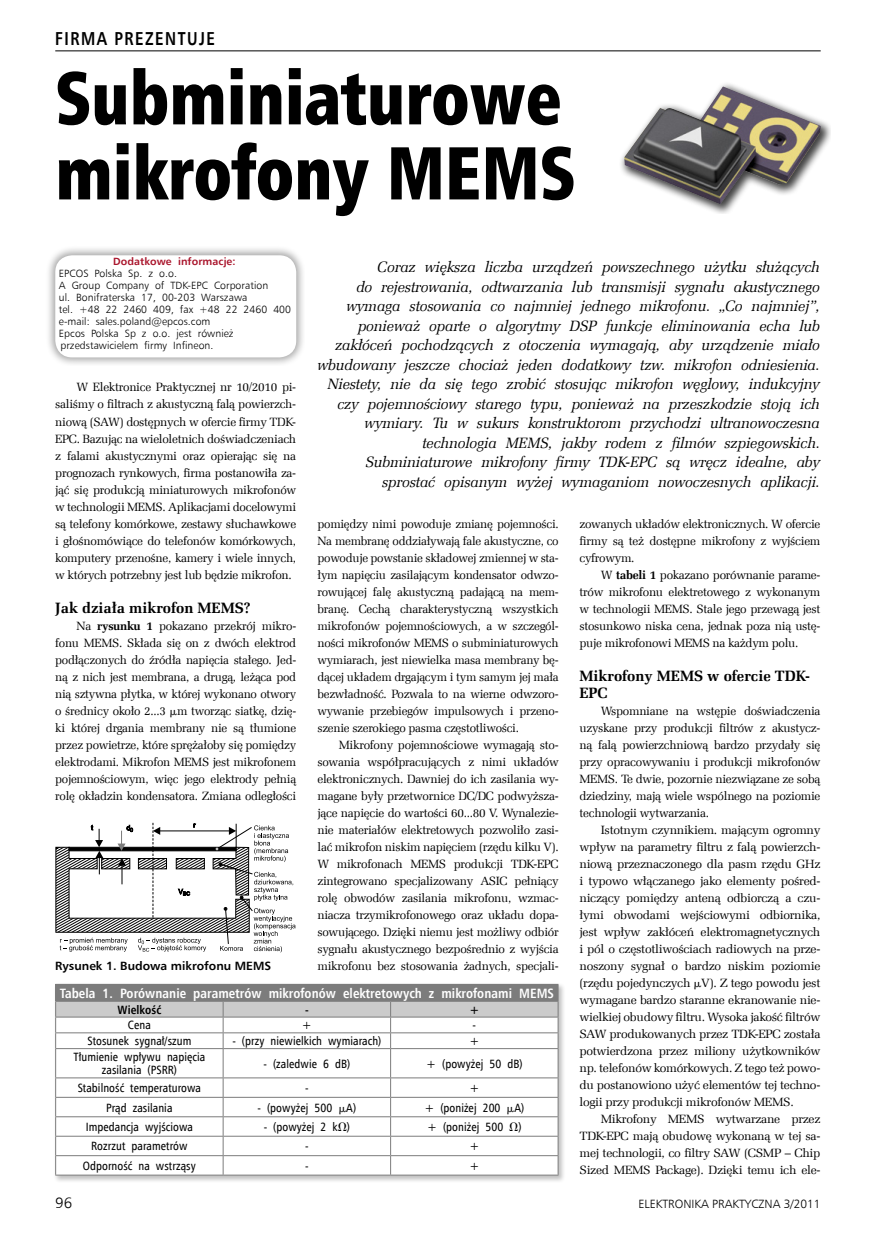
<style>
.page{position:relative;width:893px;height:1234px;background:#fff}
.page>*{position:absolute;margin:0;border:0;box-sizing:border-box;transform-origin:0 0}
._9_Tytul{font:75px/75px "Humnst 777 X Blk Cn EU";color:#000;scale:.9 1}
.t1{font:700 18.75px "Humnst 777 EU";letter-spacing:.1em;color:#000;scale:.8 1}
._2_Lead{font:italic 15px/19.5px "Zapf Ellipt EU";letter-spacing:-.015em;color:#000;text-align:right}
._3_Srodtytul{font:700 15px/17px "Zapf Ellipt EU";color:#000}
.t2{font:15px "Humnst 777 Lt EU";color:#000}
._8_Tabela_Tytul{font:700 13.5px "Humnst 777 Cn EU";letter-spacing:.005em;color:#fff}
._1_Body{font:12px/17px "Zapf Ellipt EU";letter-spacing:-.025em;color:#000;text-align:justify}
._7_Tabela{font:12px/13.5px "Humnst 777 Cn EU";letter-spacing:.005em;color:#000;text-align:center}
._4_Podpis{font:700 12px "Humnst 777 EU";color:#000}
.t3{font:12px "Humnst 777 Lt EU";color:#000}
._7_Tabela-2{font:700 12px "Humnst 777 Cn EU";letter-spacing:.005em;color:#000}
.tabela{font:10.5px/12px "Humnst 777 Lt EU";letter-spacing:.005em;color:#000}
.tabela-2{font:700 10.5px "Humnst 777 EU";letter-spacing:.005em;color:#a9132a}
.s1{font-weight:700}
.s2{font-family:"Math With Greek"}
</style>
<div class="page">
<hr style="left:55px;top:51px;width:766px;height:1px;background:#000">
<div style="left:44px;top:244px;width:261px;height:122px;background:#000;opacity:.35"></div>
<div style="left:55px;top:255px;width:241px;height:102px;background:#fff;border-radius:17px"></div>
<div style="left:616px;top:79px;width:215px;height:135px;background:#000;opacity:.75"></div>
<img style="left:624px;top:86px;width:197px;height:118px">
<div style="left:54px;top:982px;width:512px;height:200px;background:#000;opacity:.25"></div>
<hr style="left:55px;top:983px;width:168px;height:1px;background:#7c7c7c">
<hr style="left:223px;top:983px;width:168px;height:1px;background:#7c7c7c">
<hr style="left:391px;top:983px;width:167px;height:1px;background:#7c7c7c">
<svg style="left:55px;top:984px;width:504px;height:190px"></svg>
<hr style="left:55px;top:1174px;width:168px;height:1px;background:#7c7c7c">
<hr style="left:223px;top:1174px;width:168px;height:1px;background:#7c7c7c">
<hr style="left:391px;top:1174px;width:167px;height:1px;background:#7c7c7c">
<svg style="left:55px;top:822px;width:240px;height:130px"></svg>
<p class="t1" style="left:55px;top:27px;width:201px">FIRMA PREZENTUJE</p>
<p class="_9_Tytul" style="left:55px;top:61px;width:580px">Subminiaturowe mikrofony MEMS</p>
<p class="tabela-2" style="left:113px;top:255px;width:124px">Dodatkowe informacje:</p>
<p class="tabela" style="left:59px;top:267px;width:120px">EPCOS Polska Sp. z o.o.</p>
<p class="tabela" style="left:59px;top:279px;width:211px">A Group Company of TDK-EPC Corporation</p>
<p class="tabela" style="left:59px;top:291px;width:190px">ul. Bonifraterska 17, 00-203 Warszawa</p>
<p class="tabela" style="left:59px;top:303px;width:234px">tel. +48 22 2460 409, fax +48 22 2460 400</p>
<p class="tabela" style="left:59px;top:315px;width:153px">e-mail: sales.poland@epcos.com</p>
<p class="tabela" style="left:59px;top:327px;width:176px">Epcos Polska Sp z o.o. jest również przedstawicielem firmy Infineon.</p>
<p class="_1_Body" style="left:55px;top:379px;width:242px;text-indent:21px">W Elektronice Praktycznej nr 10/2010 pi&shy;saliśmy o filtrach z akustyczną falą powierzch&shy;niową (SAW) dostępnych w ofercie firmy TDK-EPC. Bazując na wieloletnich doświadczeniach z falami akustycznymi oraz opierając się na prognozach rynkowych, firma postanowiła za&shy;jąć się produkcją miniaturowych mikrofonów w technologii MEMS. Aplikacjami docelowymi są telefony komórkowe, zestawy słuchawkowe i głośnomówiące do telefonów komórkowych, komputery przenośne, kamery i wiele innych, w których potrzebny jest lub będzie mikrofon.</p>
<p class="_3_Srodtytul" style="left:55px;top:599px;width:197px">Jak działa mikrofon MEMS?</p>
<p class="_1_Body" style="left:55px;top:617px;width:242px;text-indent:21px">Na <span class="s1">rysunku 1</span> pokazano przekrój mikro&shy;fonu MEMS. Składa się on z dwóch elektrod podłączonych do źródła napięcia stałego. Jed&shy;ną z nich jest membrana, a drugą, leżąca pod nią sztywna płytka, w której wykonano otwory o średnicy około 2...3 <span class="s2">m</span>m tworząc siatkę, dzię&shy;ki której drgania membrany nie są tłumione przez powietrze, które sprężałoby się pomiędzy elektrodami. Mikrofon MEMS jest mikrofonem pojemnościowym, więc jego elektrody pełnią rolę okładzin kondensatora. Zmiana odległości</p>
<p class="_2_Lead" style="left:317px;top:258px;width:504px">Coraz większa liczba urządzeń powszechnego użytku służących<br>do rejestrowania, odtwarzania lub transmisji sygnału akustycznego wymaga stosowania co najmniej jednego mikrofonu. „Co najmniej”, ponieważ oparte o algorytmy DSP funkcje eliminowania echa lub zakłóceń pochodzących z otoczenia wymagają, aby urządzenie miało wbudowany jeszcze chociaż jeden dodatkowy tzw. mikrofon odniesienia.<br>Niestety, nie da się tego zrobić stosując mikrofon węglowy, indukcyjny czy pojemnościowy starego typu, ponieważ na przeszkodzie stoją ich wymiary. Tu w sukurs konstruktorom przychodzi ultranowoczesna technologia MEMS, jakby rodem z filmów szpiegowskich.<br>Subminiaturowe mikrofony firmy TDK-EPC są wręcz idealne, aby sprostać opisanym wyżej wymaganiom nowoczesnych aplikacji.</p>
<p class="_1_Body" style="left:317px;top:515px;width:243px">pomiędzy nimi powoduje zmianę pojemności.<br>Na membranę oddziaływają fale akustyczne, co powoduje powstanie składowej zmiennej w sta&shy;łym napięciu zasilającym kondensator odwzo&shy;rowującej falę akustyczną padającą na mem&shy;branę. Cechą charakterystyczną wszystkich mikrofonów pojemnościowych, a w szczegól&shy;ności mikrofonów MEMS o subminiaturowych wymiarach, jest niewielka masa membrany bę&shy;dącej układem drgającym i tym samym jej mała bezwładność. Pozwala to na wierne odwzoro&shy;wywanie przebiegów impulsowych i przeno&shy;szenie szerokiego pasma częstotliwości.</p>
<p class="_1_Body" style="left:317px;top:736px;width:243px;text-indent:21px">Mikrofony pojemnościowe wymagają sto&shy;sowania współpracujących z nimi układów elektronicznych. Dawniej do ich zasilania wy&shy;magane były przetwornice DC/DC podwyższa&shy;jące napięcie do wartości 60...80 V. Wynalezie&shy;nie materiałów elektretowych pozwoliło zasi&shy;lać mikrofon niskim napięciem (rzędu kilku V).<br>W mikrofonach MEMS produkcji TDK-EPC zintegrowano specjalizowany ASIC pełniący rolę obwodów zasilania mikrofonu, wzmac&shy;niacza trzymikrofonowego oraz układu dopa&shy;sowującego. Dzięki niemu jest możliwy odbiór sygnału akustycznego bezpośrednio z wyjścia mikrofonu bez stosowania żadnych, specjali-</p>
<p class="_1_Body" style="left:579px;top:515px;width:242px">zowanych układów elektronicznych. W ofercie firmy są też dostępne mikrofony z wyjściem cyfrowym.</p>
<p class="_1_Body" style="left:579px;top:566px;width:242px;text-indent:21px">W <span class="s1">tabeli 1</span> pokazano porównanie parame&shy;trów mikrofonu elektretowego z wykonanym w technologii MEMS. Stale jego przewagą jest stosunkowo niska cena, jednak poza nią ustę&shy;puje mikrofonowi MEMS na każdym polu.</p>
<p class="_3_Srodtytul" style="left:579px;top:667px;width:232px">Mikrofony MEMS w ofercie TDK-<br>EPC</p>
<p class="_1_Body" style="left:579px;top:702px;width:242px;text-indent:21px">Wspomniane na wstępie doświadczenia uzyskane przy produkcji filtrów z akustycz&shy;ną falą powierzchniową bardzo przydały się przy opracowywaniu i produkcji mikrofonów MEMS. Te dwie, pozornie niezwiązane ze sobą dziedziny, mają wiele wspólnego na poziomie technologii wytwarzania.</p>
<p class="_1_Body" style="left:579px;top:821px;width:242px;text-indent:21px">Istotnym czynnikiem. mającym ogromny wpływ na parametry filtru z falą powierzch&shy;niową przeznaczonego dla pasm rzędu GHz i typowo włączanego jako elementy pośred&shy;niczący pomiędzy anteną odbiorczą a czu&shy;łymi obwodami wejściowymi odbiornika, jest wpływ zakłóceń elektromagnetycznych i pól o częstotliwościach radiowych na prze&shy;noszony sygnał o bardzo niskim poziomie (rzędu pojedynczych <span class="s2">m</span>V). Z tego powodu jest wymagane bardzo staranne ekranowanie nie&shy;wielkiej obudowy filtru. Wysoka jakość filtrów SAW produkowanych przez TDK-EPC została potwierdzona przez miliony użytkowników np. telefonów komórkowych. Z tego też powo&shy;du postanowiono użyć elementów tej techno&shy;logii przy produkcji mikrofonów MEMS.</p>
<p class="_1_Body" style="left:579px;top:1110px;width:242px;text-indent:21px">Mikrofony MEMS wytwarzane przez TDK-EPC mają obudowę wykonaną w tej sa&shy;mej technologii, co filtry SAW (CSMP – Chip Sized MEMS Package). Dzięki temu ich ele-</p>
<p class="_4_Podpis" style="left:55px;top:958px;width:217px">Rysunek 1. Budowa mikrofonu MEMS</p>
<p class="_8_Tabela_Tytul" style="left:60px;top:984px;width:496px">Tabela 1. Porównanie parametrów mikrofonów elektretowych z mikrofonami MEMS</p>
<p class="_7_Tabela-2" style="left:118px;top:1001px;width:45px">Wielkość</p>
<p class="_7_Tabela-2" style="left:305px;top:1001px;width:5px">-</p>
<p class="_7_Tabela-2" style="left:469px;top:1001px;width:11px">+</p>
<p class="_7_Tabela" style="left:128px;top:1018px;width:25px">Cena</p>
<p class="_7_Tabela" style="left:302px;top:1018px;width:11px">+</p>
<p class="_7_Tabela" style="left:473px;top:1018px;width:5px">-</p>
<p class="_7_Tabela" style="left:87px;top:1033px;width:106px">Stosunek sygnał/szum</p>
<p class="_7_Tabela" style="left:232px;top:1033px;width:150px">- (przy niewielkich wymiarach)</p>
<p class="_7_Tabela" style="left:469px;top:1033px;width:11px">+</p>
<p class="_7_Tabela" style="left:73px;top:1049px;width:133px">Tłumienie wpływu napięcia zasilania (PSRR)</p>
<p class="_7_Tabela" style="left:264px;top:1056px;width:88px">- (zaledwie 6 dB)</p>
<p class="_7_Tabela" style="left:426px;top:1056px;width:98px">+ (powyżej 50 dB)</p>
<p class="_7_Tabela" style="left:78px;top:1080px;width:125px">Stabilność temperaturowa</p>
<p class="_7_Tabela" style="left:305px;top:1080px;width:5px">-</p>
<p class="_7_Tabela" style="left:469px;top:1080px;width:11px">+</p>
<p class="_7_Tabela" style="left:106px;top:1100px;width:68px">Prąd zasilania</p>
<p class="_7_Tabela" style="left:258px;top:1100px;width:100px">- (powyżej 500 <span class="s2">m</span>A)</p>
<p class="_7_Tabela" style="left:424px;top:1100px;width:101px">+ (poniżej 200 <span class="s2">m</span>A)</p>
<p class="_7_Tabela" style="left:86px;top:1119px;width:109px">Impedancja wyjściowa</p>
<p class="_7_Tabela" style="left:264px;top:1119px;width:88px">- (powyżej 2 k<span class="s2">V</span>)</p>
<p class="_7_Tabela" style="left:427px;top:1119px;width:96px">+ (poniżej 500 <span class="s2">V</span>)</p>
<p class="_7_Tabela" style="left:91px;top:1139px;width:98px">Rozrzut parametrów</p>
<p class="_7_Tabela" style="left:305px;top:1139px;width:5px">-</p>
<p class="_7_Tabela" style="left:469px;top:1139px;width:11px">+</p>
<p class="_7_Tabela" style="left:83px;top:1158px;width:114px">Odporność na wstrząsy</p>
<p class="_7_Tabela" style="left:305px;top:1158px;width:5px">-</p>
<p class="_7_Tabela" style="left:469px;top:1158px;width:11px">+</p>
<p class="t2" style="left:55px;top:1193px;width:18px">96</p>
<p class="t3" style="left:638px;top:1196px;width:184px">ELEKTRONIKA PRAKTYCZNA 3/2011</p>
</div>
